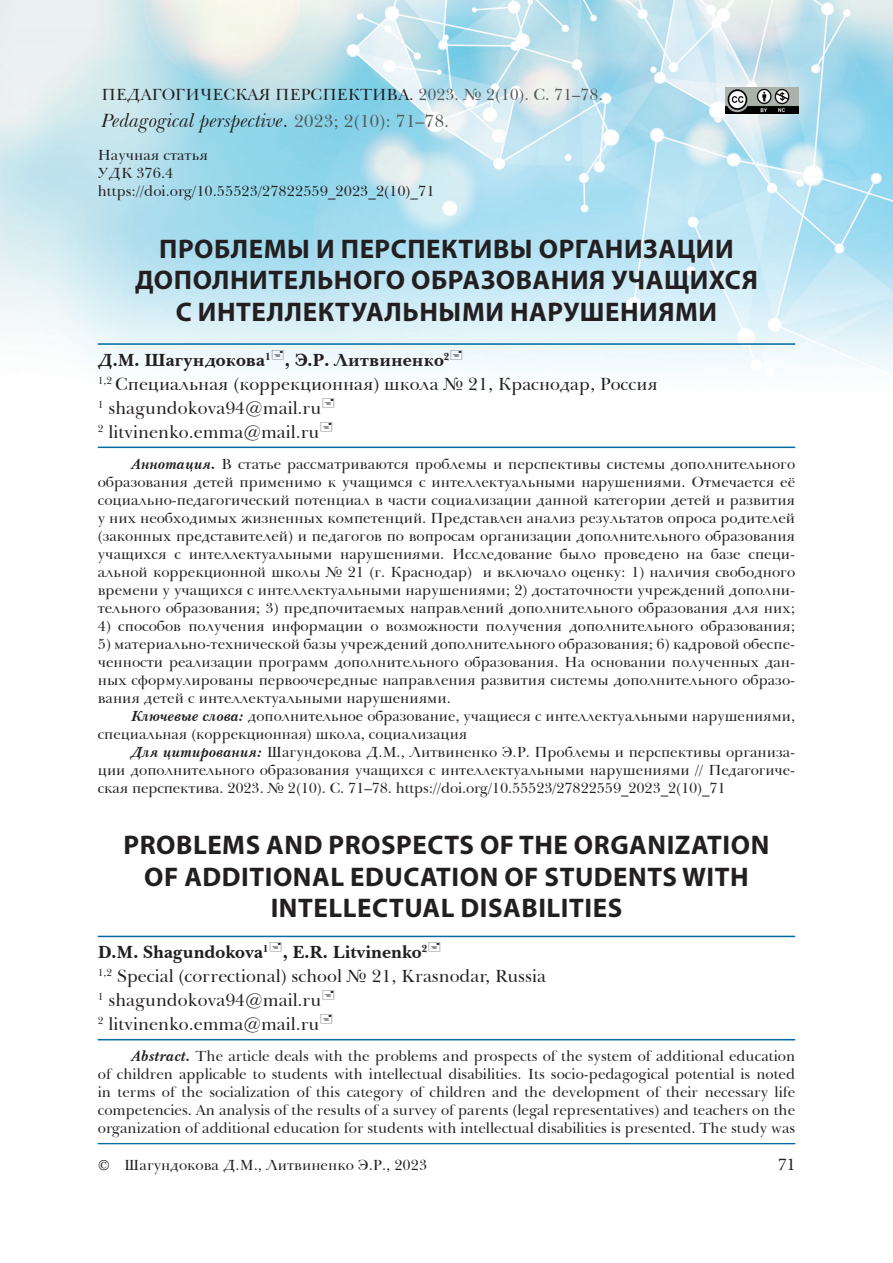
<style>
.page{position:relative;width:893px;height:1263px;background:#fff}
.page>*{position:absolute;margin:0;border:0;box-sizing:border-box;transform-origin:0 0}
.заголовок_статьи{font:700 27px/31.5px "Myriad Pro";letter-spacing:.02em;color:#231f20;text-align:center}
.колонтитул___2_сл_ку{font:italic 19.5px "Baskerville BT";color:#231f20}
.об_авторах__начало_с{font:18px "Baskerville BT";color:#231f20}
.авторы{font:700 18px "Baskerville BT";color:#231f20}
.об_авторах__последня{font:18px "Baskerville BT";color:#231f20}
.t1{font:18px "Minion Pro";color:#231f20}
.колонтитул{font:16.5px "Baskerville BT";color:#231f20}
.основной___1_сл_п_ж{font:15px/18px "Baskerville BT";color:#231f20;text-align:justify}
.основной___2_сл_п_ж{font:15px/18px "Baskerville BT";color:#231f20}
.осн_без_абз_10{font:15px "Baskerville BT";color:#231f20}
.копирайт{font:15px "Baskerville BT";color:#231f20}
.s1{color:#57585a}
.s2{font-style:normal;font-size:18px;color:#57585a}
.s3{font-style:normal;font-size:18px;color:#6c6d70}
.s4{font-weight:700;font-style:italic}
</style>
<div class="page">
<img style="left:0;top:0;width:893px;height:373px">
<hr style="left:98px;top:1143px;width:697px;height:1px;background:#006aa3">
<hr style="left:98px;top:343px;width:697px;height:2px;background:#006aa3">
<hr style="left:98px;top:447px;width:697px;height:1px;background:#006aa3">
<hr style="left:98px;top:936px;width:697px;height:1px;background:#006aa3">
<hr style="left:98px;top:1039px;width:697px;height:1px;background:#006aa3">
<img style="left:725px;top:88px;width:73px;height:25px">
<svg style="left:272px;top:350px;width:11px;height:9px"></svg>
<svg style="left:451px;top:350px;width:11px;height:9px"></svg>
<p class="колонтитул" style="left:102px;top:83px;width:503px">ПЕДАГОГИЧЕСКАЯ ПЕРСПЕКТИВА. <span class="s1">2023. № 2(10). С. 71–78.</span></p>
<p class="колонтитул___2_сл_ку" style="left:102px;top:107px;width:349px">Pedagogical perspective. <span class="s2">2023; 2(10): 71–78</span><span class="s3">.</span></p>
<p class="осн_без_абз_10" style="left:98px;top:145px;width:112px">Научная статья</p>
<p class="осн_без_абз_10" style="left:98px;top:163px;width:77px">УДК 376.4</p>
<p class="осн_без_абз_10" style="left:98px;top:181px;width:338px">https://doi.org/10.55523/27822559_2023_2(10)_71</p>
<p class="заголовок_статьи" style="left:135px;top:232px;width:624px">ПРОБЛЕМЫ И ПЕРСПЕКТИВЫ ОРГАНИЗАЦИИ<br>ДОПОЛНИТЕЛЬНОГО ОБРАЗОВАНИЯ УЧАЩИХСЯ<br>С ИНТЕЛЛЕКТУАЛЬНЫМИ НАРУШЕНИЯМИ</p>
<p class="авторы" style="left:98px;top:348px;width:353px">Д.М. Шагундокова<sup>1</sup> , Э.Р. Литвиненко<sup>2</sup></p>
<p class="об_авторах__начало_с" style="left:98px;top:372px;width:561px"><sup>1,2</sup> Специальная (коррекционная) школа № 21, Краснодар, Россия</p>
<p class="об_авторах__начало_с" style="left:98px;top:396px;width:225px"><sup>1</sup> shagundokova94@mail.ru</p>
<p class="об_авторах__последня" style="left:98px;top:420px;width:223px"><sup>2</sup> litvinenko.emma@mail.ru</p>
<p class="основной___1_сл_п_ж" style="left:98px;top:454px;width:699px;text-indent:34px"><span class="s4">Аннотация.</span> В статье рассматриваются проблемы и перспективы системы дополнительного образования детей применимо к учащимся с интеллектуальными нарушениями. Отмечается её социально-педагогический потенциал в части социализации данной категории детей и развития у них необходимых жизненных компетенций. Представлен анализ результатов опроса родителей (законных представителей) и педагогов по вопросам организации дополнительного образования учащихся с интеллектуальными нарушениями. Исследование было проведено на базе специ&shy;альной коррекционной школы № 21 (г. Краснодар) и включало оценку: 1) наличия свободного времени у учащихся с интеллектуальными нарушениями; 2) достаточности учреждений дополни&shy;тельного образования; 3) предпочитаемых направлений дополнительного образования для них;</p>
<p class="основной___1_сл_п_ж" style="left:98px;top:616px;width:699px">4) способов получения информации о возможности получения дополнительного образования;</p>
<p class="основной___1_сл_п_ж" style="left:98px;top:634px;width:699px">5) материально-технической базы учреждений дополнительного образования; 6) кадровой обеспе&shy;ченности реализации программ дополнительного образования. На основании полученных дан&shy;ных сформулированы первоочередные направления развития системы дополнительного образо&shy;вания детей с интеллектуальными нарушениями.</p>
<p class="основной___2_сл_п_ж" style="left:98px;top:706px;width:699px;text-indent:34px"><span class="s4">Ключевые слова:</span> дополнительное образование, учащиеся с интеллектуальными нарушениями, специальная (коррекционная) школа, социализация</p>
<p class="основной___2_сл_п_ж" style="left:98px;top:742px;width:699px;text-align:justify;text-indent:34px"><span class="s4">Для цитирования:</span> Шагундокова Д.М., Литвиненко Э.Р. Проблемы и перспективы организа&shy;ции дополнительного образования учащихся с интеллектуальными нарушениями // Педагогиче&shy;ская перспектива. 2023. № 2(10). С. 71–78. https://doi.org/10.55523/27822559_2023_2(10)_71</p>
<p class="заголовок_статьи" style="left:124px;top:828px;width:647px">PROBLEMS AND PROSPECTS OF THE ORGANIZATION<br>OF ADDITIONAL EDUCATION OF STUDENTS WITH<br>INTELLECTUAL DISABILITIES</p>
<p class="авторы" style="left:98px;top:940px;width:331px">D.M. Shagundokova<sup>1</sup> , E.R. Litvinenko<sup>2</sup></p>
<p class="об_авторах__начало_с" style="left:98px;top:964px;width:450px"><sup>1,2</sup> Special (correctional) school № 21, Krasnodar, Russia</p>
<p class="об_авторах__начало_с" style="left:98px;top:988px;width:225px"><sup>1</sup> shagundokova94@mail.ru</p>
<p class="об_авторах__последня" style="left:98px;top:1012px;width:223px"><sup>2</sup> litvinenko.emma@mail.ru</p>
<p class="основной___1_сл_п_ж" style="left:98px;top:1047px;width:699px;text-indent:34px"><span class="s4">Abstract.</span> The article deals with the problems and prospects of the system of additional education of children applicable to students with intellectual disabilities. Its socio-pedagogical potential is noted in terms of the socialization of this category of children and the development of their necessary life competencies. An analysis of the results of a survey of parents (legal representatives) and teachers on the organization of additional education for students with intellectual disabilities is presented. The study was</p>
<p class="копирайт" style="left:98px;top:1155px;width:331px">© Шагундокова Д.М., Литвиненко Э.Р., 2023</p>
<p class="t1" style="left:778px;top:1153px;width:19px">71</p>
</div>
